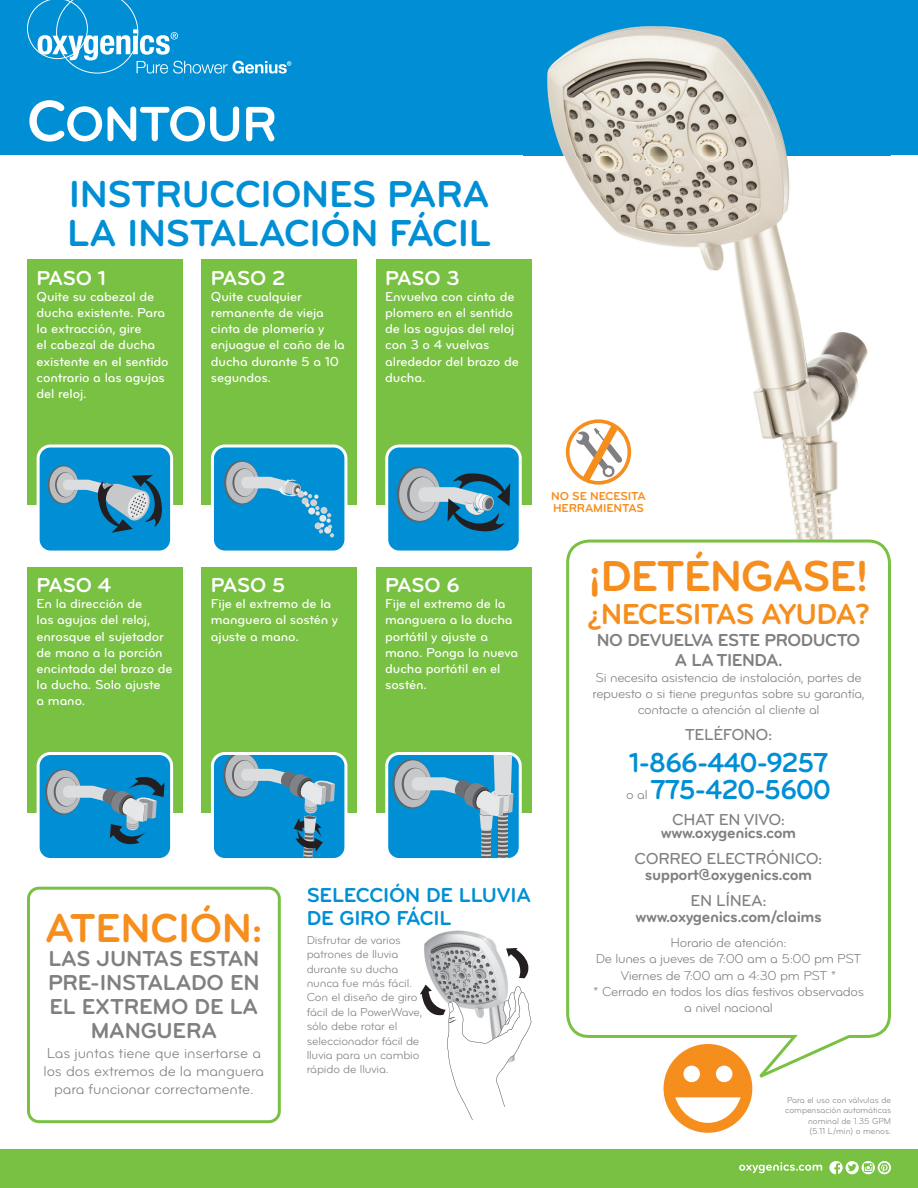
<style>
.page{position:relative;width:918px;height:1188px;background:#fff}
.page>*{position:absolute;margin:0;border:0;box-sizing:border-box;transform-origin:0 0}
.t1{font:51px "Bryant Bold Alternate SC850";letter-spacing:-.025em;color:#fff}
.t2{font:45px "Bryant Bold Alternate";letter-spacing:-.025em;color:#f68e1e}
.t3{font:42px "Bryant Bold Alternate";letter-spacing:-.01em;color:#f68e1e}
.t4{font:39px/39px "Bryant Bold Alternate";letter-spacing:-.01em;color:#008fd5}
.t5{font:30px "Bryant Bold Alternate";letter-spacing:-.025em;color:#f68e1e}
.t6{font:28.5px/27px "Bryant Bold Alternate";letter-spacing:-.025em;color:#008fd5;scale:.92 1}
.t7{font:22.5px/24px "Bryant Bold Alternate";letter-spacing:-.01em;color:#808083;text-align:center}
.t8{font:21px "Bryant Bold Alternate";letter-spacing:-.015em;color:#fff}
.t9{font:21px/22.5px "Bryant Bold Alternate";letter-spacing:-.01em;color:#008fd5}
.t10{font:18px/19.5px "Bryant Bold Alternate";letter-spacing:-.025em;color:#808083;text-align:center}
.t11{font:16.5px "Bryant Bold Alternate";letter-spacing:-.025em;color:#808083}
.t12{font:16.5px "Bryant Medium Alternate";letter-spacing:-.025em;color:#808083}
.t13{font:15px/18px "Bryant Regular Alternate";letter-spacing:-.01em;color:#808083;text-align:center}
.t14{font:13.5px/16.2px "Bryant Medium Alternate";letter-spacing:-.01em;color:#fff}
.t15{font:13.5px/16.2px "Bryant Regular Alternate";letter-spacing:-.025em;color:#808083;text-align:center}
.t16{font:12px/14.4px "Bryant Regular Alternate";letter-spacing:-.015em;color:#808083}
.t17{font:12px/12px "Bryant Bold Alternate";letter-spacing:-.01em;color:#f68e1e}
.t18{font:9px/10.5px "Bryant Regular Alternate";color:#808083;text-align:right;scale:.95 1}
.s1{font-size:60px}
.s2{font-family:"Bryant Regular Alternate";font-size:13.5px;color:#808083}
</style>
<div class="page">
<div style="left:0;top:0;width:918px;height:155px;background:#008fd5"></div>
<svg style="left:27px;top:0;width:264px;height:74px"></svg>
<div style="left:0;top:1149px;width:918px;height:39px;background:#79c142"></div>
<svg style="left:829px;top:1161px;width:62px;height:13px"></svg>
<svg style="left:739px;top:1162px;width:83px;height:11px"></svg>
<img style="left:424px;top:930px;width:84px;height:55px">
<img style="left:524px;top:26px;width:367px;height:787px">
<svg style="left:565px;top:538px;width:326px;height:547px"></svg>
<div style="left:664px;top:1044px;width:88px;height:89px;background:#f68e1e;border-radius:50%"></div>
<svg style="left:675px;top:1097px;width:66px;height:26px"></svg>
<div style="left:683px;top:1066px;width:17px;height:16px;background:#fff;border-radius:50%"></div>
<div style="left:716px;top:1066px;width:16px;height:16px;background:#fff;border-radius:50%"></div>
<div style="left:566px;top:419px;width:65px;height:66px;border:4px solid #f68e1e;border-radius:50%"></div>
<svg style="left:576px;top:417px;width:49px;height:72px"></svg>
<div style="left:27px;top:260px;width:156px;height:245px;background:#79c142"></div>
<div style="left:27px;top:567px;width:156px;height:245px;background:#79c142"></div>
<div style="left:201px;top:260px;width:156px;height:245px;background:#79c142"></div>
<div style="left:201px;top:567px;width:156px;height:245px;background:#79c142"></div>
<div style="left:376px;top:260px;width:155px;height:245px;background:#79c142"></div>
<div style="left:376px;top:567px;width:155px;height:245px;background:#79c142"></div>
<div style="left:38px;top:754px;width:134px;height:106px;background:#008fd5;border-radius:12px"></div>
<svg style="left:45px;top:769px;width:36px;height:46px"></svg>
<div style="left:47px;top:770px;width:34px;height:43px;background:#bcbdc0;border-radius:50%"></div>
<svg style="left:54px;top:777px;width:24px;height:30px"></svg>
<div style="left:56px;top:777px;width:22px;height:29px;background:#c7c8ca;border-radius:50%"></div>
<svg style="left:63px;top:772px;width:102px;height:73px"></svg>
<div style="left:37px;top:752px;width:136px;height:109px;border:3px solid #fff;border-radius:12px"></div>
<div style="left:212px;top:754px;width:134px;height:106px;background:#008fd5;border-radius:12px"></div>
<svg style="left:223px;top:756px;width:112px;height:101px"></svg>
<div style="left:211px;top:752px;width:136px;height:109px;border:3px solid #fff;border-radius:12px"></div>
<div style="left:387px;top:754px;width:133px;height:106px;background:#008fd5;border-radius:12px"></div>
<svg style="left:392px;top:759px;width:39px;height:50px"></svg>
<div style="left:395px;top:760px;width:36px;height:47px;background:#bcbdc0;border-radius:50%"></div>
<svg style="left:402px;top:768px;width:26px;height:32px"></svg>
<div style="left:404px;top:768px;width:24px;height:31px;background:#c7c8ca;border-radius:50%"></div>
<svg style="left:412px;top:756px;width:102px;height:101px"></svg>
<div style="left:385px;top:752px;width:137px;height:109px;border:3px solid #fff;border-radius:12px"></div>
<div style="left:38px;top:446px;width:134px;height:106px;background:#008fd5;border-radius:12px"></div>
<svg style="left:48px;top:465px;width:30px;height:39px"></svg>
<div style="left:50px;top:466px;width:28px;height:37px;background:#bcbdc0;border-radius:50%"></div>
<svg style="left:55px;top:472px;width:21px;height:25px"></svg>
<div style="left:57px;top:473px;width:18px;height:24px;background:#c7c8ca;border-radius:50%"></div>
<svg style="left:63px;top:475px;width:99px;height:58px"></svg>
<div style="left:37px;top:445px;width:136px;height:109px;border:3px solid #fff;border-radius:12px"></div>
<div style="left:212px;top:446px;width:134px;height:106px;background:#008fd5;border-radius:12px"></div>
<svg style="left:224px;top:461px;width:35px;height:44px"></svg>
<div style="left:226px;top:462px;width:33px;height:41px;background:#bcbdc0;border-radius:50%"></div>
<svg style="left:232px;top:468px;width:24px;height:29px"></svg>
<div style="left:234px;top:469px;width:22px;height:27px;background:#c7c8ca;border-radius:50%"></div>
<svg style="left:241px;top:477px;width:93px;height:60px"></svg>
<div style="left:211px;top:445px;width:136px;height:109px;border:3px solid #fff;border-radius:12px"></div>
<div style="left:387px;top:446px;width:133px;height:106px;background:#008fd5;border-radius:12px"></div>
<div style="left:397px;top:467px;width:43px;height:55px;background:#636366;border-radius:50%"></div>
<div style="left:399px;top:468px;width:41px;height:53px;background:#bcbdc0;border-radius:50%"></div>
<svg style="left:407px;top:477px;width:30px;height:36px"></svg>
<div style="left:410px;top:477px;width:26px;height:35px;background:#c7c8ca;border-radius:50%"></div>
<svg style="left:418px;top:471px;width:92px;height:61px"></svg>
<div style="left:385px;top:445px;width:137px;height:109px;border:3px solid #fff;border-radius:12px"></div>
<div style="left:27px;top:887px;width:254px;height:236px;border:3px solid #79c142;border-radius:10px"></div>
<svg style="left:506px;top:948px;width:23px;height:30px"></svg>
<svg style="left:420px;top:985px;width:111px;height:135px"></svg>
<h1 class="t1" style="left:27px;top:93px;width:252px"><span class="s1">C</span>ONTOUR</h1>
<h3 class="t4" style="left:67px;top:174px;width:426px">INSTRUCCIONES PARA<br>LA INSTALACIÓN FÁCIL</h3>
<h3 class="t8" style="left:37px;top:265px;width:71px">PASO 1</h3>
<p class="t14" style="left:37px;top:289px;width:134px">Quite su cabezal de ducha existente. Para la extracción, gire<br>el cabezal de ducha existente en el sentido contrario a las agujas del reloj.</p>
<h3 class="t8" style="left:211px;top:265px;width:76px">PASO 2</h3>
<p class="t14" style="left:211px;top:289px;width:136px">Quite cualquier remanente de vieja cinta de plomería y enjuague el caño de la ducha durante 5 a 10 segundos.</p>
<h3 class="t8" style="left:385px;top:265px;width:76px">PASO 3</h3>
<p class="t14" style="left:385px;top:289px;width:135px">Envuelva con cinta de plomero en el sentido de las agujas del reloj con 3 o 4 vuelvas alrededor del brazo de ducha.</p>
<h3 class="t8" style="left:37px;top:573px;width:76px">PASO 4</h3>
<p class="t14" style="left:37px;top:597px;width:137px">En la dirección de<br>las agujas del reloj, enrosque el sujetador de mano a la porción encintada del brazo de la ducha. Solo ajuste<br>a mano.</p>
<h3 class="t8" style="left:211px;top:573px;width:76px">PASO 5</h3>
<p class="t14" style="left:211px;top:597px;width:129px">Fije el extremo de la manguera al sostén y ajuste a mano.</p>
<h3 class="t8" style="left:385px;top:573px;width:76px">PASO 6</h3>
<p class="t14" style="left:385px;top:597px;width:135px">Fije el extremo de la manguera a la ducha portátil y ajuste a mano. Ponga la nueva ducha portátil en el sostén.</p>
<h3 class="t3" style="left:45px;top:903px;width:219px">ATENCIÓN:</h3>
<h3 class="t7" style="left:48px;top:947px;width:213px">LAS JUNTAS ESTAN<br>PRE-INSTALADO EN<br>EL EXTREMO DE LA<br>MANGUERA</h3>
<p class="t13" style="left:44px;top:1045px;width:222px">Las juntas tiene que insertarse a los dos extremos de la manguera para funcionar correctamente.</p>
<h3 class="t9" style="left:307px;top:884px;width:226px">SELECCIÓN DE LLUVIA<br>DE GIRO FÁCIL</h3>
<p class="t16" style="left:307px;top:934px;width:117px">Disfrutar de varios patrones de lluvia durante su ducha nunca fue más fácil.<br>Con el diseño de giro fácil de la PowerWave, sólo debe rotar el seleccionador fácil de lluvia para un cambio rápido de lluvia.</p>
<p class="t17" style="left:551px;top:489px;width:96px">NO SE NECESITA<br>HERRAMIENTAS</p>
<h2 class="t2" style="left:588px;top:549px;width:282px">¡DETÉNGASE!</h2>
<h3 class="t5" style="left:588px;top:596px;width:284px">¿NECESITAS AYUDA?</h3>
<h3 class="t10" style="left:597px;top:630px;width:265px">NO DEVUELVA ESTE PRODUCTO<br>A LA TIENDA.</h3>
<p class="t15" style="left:592px;top:671px;width:274px">Si necesita asistencia de instalación, partes de repuesto o si tiene preguntas sobre su garantía, contacte a atención al cliente al</p>
<p class="t12" style="left:685px;top:729px;width:89px">TELÉFONO:</p>
<h3 class="t6" style="left:626px;top:748px;width:224px">1-866-440-9257 <span class="s2">o al</span> 775-420-5600</h3>
<p class="t12" style="left:672px;top:813px;width:114px">CHAT EN VIVO:</p>
<p class="t11" style="left:661px;top:822px;width:137px">www.oxygenics.com</p>
<p class="t12" style="left:635px;top:852px;width:189px">CORREO ELECTRÓNICO:</p>
<p class="t11" style="left:645px;top:864px;width:169px">support@oxygenics.com</p>
<p class="t12" style="left:691px;top:894px;width:78px">EN LÍNEA:</p>
<p class="t11" style="left:635px;top:907px;width:188px">www.oxygenics.com/claims</p>
<p class="t15" style="left:593px;top:936px;width:272px">Horario de atención:<br>De lunes a jueves de 7:00 am a 5:00 pm PST<br>Viernes de 7:00 am a 4:30 pm PST *<br>* Cerrado en todos los días festivos observados a nivel nacional</p>
<p class="t18" style="left:785px;top:1095px;width:113px">Para el uso con válvulas de compensación automáticas nominal de 1.35 GPM<br>(5.11 L/min) o menos.</p>
</div>
